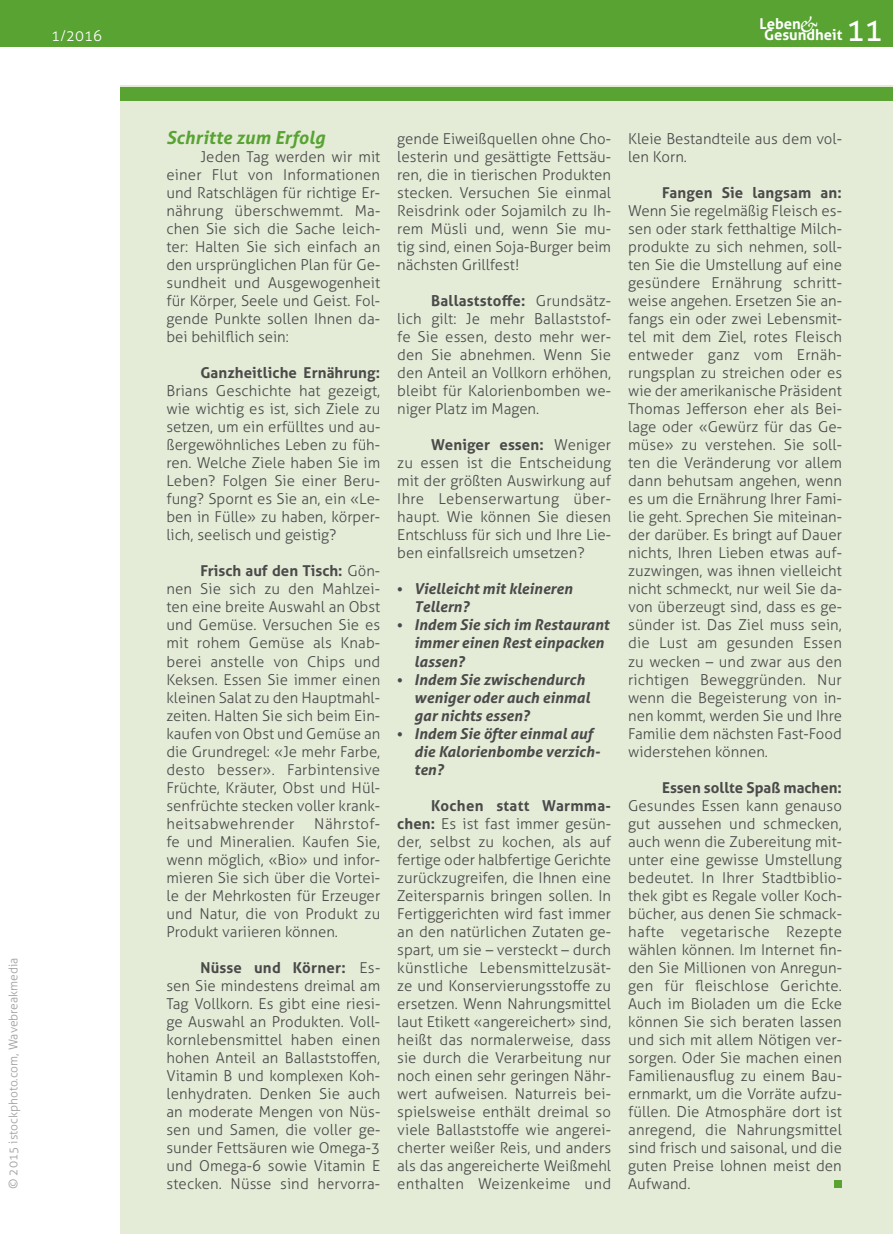
<style>
.page{position:relative;width:893px;height:1234px;background:#fff}
.page>*{position:absolute;margin:0;border:0;box-sizing:border-box;transform-origin:0 0}
.t1{font:31.5px "Aller";color:#fff}
.t2{font:italic 700 18px "Aller";letter-spacing:.005em;color:#58a332}
.t3{font:300 15px/18px "Aller";color:#4a4a49;text-align:justify}
.t4{font:italic 700 15px/18px "Aller";color:#4a4a49}
.t5{font:700 15px "Aller";letter-spacing:.005em;color:#4a4a49}
.t6{font:300 15px "Aller";color:#fff}
.t7{font:700 14.85px "Aller";color:#fff}
.t8{font:300 12px "Aller";color:#9d9d9c}
.s1{font-weight:700}
.s2{font-family:"Cachet Std";font-weight:400;font-style:normal}
</style>
<div class="page">
<div style="left:0;top:0;width:893px;height:47px;background:#58a332"></div>
<div style="left:120px;top:85px;width:773px;height:1148px;background:#e4ecd8"></div>
<div style="left:120px;top:87px;width:773px;height:14px;background:#58a332"></div>
<div style="left:834px;top:1179px;width:8px;height:8px;background:#58a332"></div>
<h1 class="t1" style="left:799px;top:10px;width:85px"><sup>&amp;</sup> 11</h1>
<p class="t7" style="left:759px;top:14px;width:43px">Leben</p>
<p class="t6" style="left:51px;top:27px;width:53px">1/2016</p>
<p class="t7" style="left:764px;top:26px;width:80px">Gesundheit</p>
<p class="t8" style="left:6px;top:1188px;width:232px;rotate:-90deg">© 2015 istockphoto.com, Wavebreakmedia</p>
<p class="t2" style="left:166px;top:126px;width:160px">Schritte zum Erfolg</p>
<p class="t3" style="left:166px;top:148px;width:215px;text-indent:34px">Jeden Tag werden wir mit einer Flut von Informationen und Ratschlägen für richtige Er&shy;nährung überschwemmt. Ma&shy;chen Sie sich die Sache leich&shy;ter: Halten Sie sich einfach an den ursprünglichen Plan für Ge&shy;sundheit und Ausgewogenheit für Körper, Seele und Geist. Fol&shy;gende Punkte sollen Ihnen da&shy;bei behilflich sein:</p>
<p class="t5" style="left:200px;top:363px;width:181px">Ganzheitliche Ernährung:</p>
<p class="t3" style="left:166px;top:382px;width:215px">Brians Geschichte hat gezeigt, wie wichtig es ist, sich Ziele zu setzen, um ein erfülltes und au&shy;ßergewöhnliches Leben zu füh&shy;ren. Welche Ziele haben Sie im Leben? Folgen Sie einer Beru&shy;fung? Spornt es Sie an, ein «Le&shy;ben in Fülle» zu haben, körper&shy;lich, seelisch und geistig?</p>
<p class="t3" style="left:166px;top:562px;width:215px;text-indent:34px"><span class="s1">Frisch auf den Tisch:</span> Gön&shy;nen Sie sich zu den Mahlzei&shy;ten eine breite Auswahl an Obst und Gemüse. Versuchen Sie es mit rohem Gemüse als Knab&shy;berei anstelle von Chips und Keksen. Essen Sie immer einen kleinen Salat zu den Hauptmahl&shy;zeiten. Halten Sie sich beim Ein&shy;kaufen von Obst und Gemüse an die Grundregel: «Je mehr Farbe, desto besser». Farbintensive Früchte, Kräuter, Obst und Hül&shy;senfrüchte stecken voller krank&shy;heitsabwehrender</p>
<p class="t3" style="left:166px;top:814px;width:215px;text-indent:148px">Nährstof&shy;fe und Mineralien. Kaufen Sie, wenn möglich, «Bio» und infor&shy;mieren Sie sich über die Vortei&shy;le der Mehrkosten für Erzeuger und Natur, die von Produkt zu Produkt variieren können.</p>
<p class="t3" style="left:166px;top:958px;width:215px;text-indent:34px"><span class="s1">Nüsse und Körner:</span> Es&shy;sen Sie mindestens dreimal am Tag Vollkorn. Es gibt eine riesi&shy;ge Auswahl an Produkten. Voll&shy;kornlebensmittel haben einen hohen Anteil an Ballaststoffen, Vitamin B und komplexen Koh&shy;lenhydraten. Denken Sie auch an moderate Mengen von Nüs&shy;sen und Samen, die voller ge&shy;sunder Fettsäuren wie Omega-3 und Omega-6 sowie Vitamin E stecken. Nüsse sind hervorra-</p>
<p class="t3" style="left:397px;top:130px;width:215px">gende Eiweißquellen ohne Cho&shy;lesterin und gesättigte Fettsäu&shy;ren, die in tierischen Produkten stecken. Versuchen Sie einmal Reisdrink oder Sojamilch zu Ih&shy;rem Müsli und, wenn Sie mu&shy;tig sind, einen Soja-Burger beim nächsten Grillfest!</p>
<p class="t3" style="left:397px;top:292px;width:215px;text-indent:34px"><span class="s1">Ballaststoffe:</span> Grundsätz&shy;lich gilt: Je mehr Ballaststof&shy;fe Sie essen, desto mehr wer&shy;den Sie abnehmen. Wenn Sie den Anteil an Vollkorn erhöhen, bleibt für Kalorienbomben we&shy;niger Platz im Magen.</p>
<p class="t3" style="left:397px;top:436px;width:215px;text-indent:34px"><span class="s1">Weniger essen:</span> Weniger zu essen ist die Entscheidung mit der größten Auswirkung auf Ihre Lebenserwartung über&shy;haupt. Wie können Sie diesen Entschluss für sich und Ihre Lie&shy;ben einfallsreich umsetzen?</p>
<p class="t4" style="left:414px;top:580px;width:160px;text-indent:-17px"><span class="s2">•</span> Vielleicht mit kleineren<br>Tellern?</p>
<p class="t4" style="left:414px;top:616px;width:196px;text-indent:-17px"><span class="s2">•</span> Indem Sie sich im Restaurant immer einen Rest einpacken lassen?</p>
<p class="t4" style="left:414px;top:670px;width:177px;text-indent:-17px"><span class="s2">•</span> Indem Sie zwischendurch weniger oder auch einmal gar nichts essen?</p>
<p class="t4" style="left:414px;top:724px;width:187px;text-indent:-17px"><span class="s2">•</span> Indem Sie öfter einmal auf die Kalorienbombe verzich&shy;ten?</p>
<p class="t3" style="left:397px;top:796px;width:215px;text-indent:34px"><span class="s1">Kochen statt Warmma&shy;chen:</span> Es ist fast immer gesün&shy;der, selbst zu kochen, als auf fertige oder halbfertige Gerichte zurückzugreifen, die Ihnen eine Zeitersparnis bringen sollen. In Fertiggerichten wird fast immer an den natürlichen Zutaten ge&shy;spart, um sie – versteckt – durch künstliche Lebensmittelzusät&shy;ze und Konservierungsstoffe zu ersetzen. Wenn Nahrungsmittel laut Etikett «angereichert» sind, heißt das normalerweise, dass sie durch die Verarbeitung nur noch einen sehr geringen Nähr&shy;wert aufweisen. Naturreis bei&shy;spielsweise enthält dreimal so viele Ballaststoffe wie angerei&shy;cherter weißer Reis, und anders als das angereicherte Weißmehl enthalten Weizenkeime und</p>
<p class="t3" style="left:628px;top:130px;width:215px">Kleie Bestandteile aus dem vol&shy;len Korn.</p>
<p class="t5" style="left:662px;top:183px;width:181px">Fangen Sie langsam an:</p>
<p class="t3" style="left:628px;top:202px;width:215px">Wenn Sie regelmäßig Fleisch es&shy;sen oder stark fetthaltige Milch&shy;produkte zu sich nehmen, soll&shy;ten Sie die Umstellung auf eine gesündere Ernährung schritt&shy;weise angehen. Ersetzen Sie an&shy;fangs ein oder zwei Lebensmit&shy;tel mit dem Ziel, rotes Fleisch entweder ganz vom Ernäh&shy;rungsplan zu streichen oder es wie der amerikanische Präsident Thomas Jefferson eher als Bei&shy;lage oder «Gewürz für das Ge&shy;müse» zu verstehen. Sie soll&shy;ten die Veränderung vor allem dann behutsam angehen, wenn es um die Ernährung Ihrer Fami&shy;lie geht. Sprechen Sie miteinan&shy;der darüber. Es bringt auf Dauer nichts, Ihren Lieben etwas auf&shy;zuzwingen, was ihnen vielleicht nicht schmeckt, nur weil Sie da&shy;von überzeugt sind, dass es ge&shy;sünder ist. Das Ziel muss sein, die Lust am gesunden Essen zu wecken – und zwar aus den richtigen Beweggründen. Nur wenn die Begeisterung von in&shy;nen kommt, werden Sie und Ihre Familie dem nächsten Fast-Food widerstehen können.</p>
<p class="t5" style="left:662px;top:777px;width:181px">Essen sollte Spaß machen:</p>
<p class="t3" style="left:628px;top:796px;width:215px">Gesundes Essen kann genauso gut aussehen und schmecken, auch wenn die Zubereitung mit&shy;unter eine gewisse Umstellung bedeutet. In Ihrer Stadtbiblio&shy;thek gibt es Regale voller Koch&shy;bücher, aus denen Sie schmack&shy;hafte vegetarische Rezepte wählen können. Im Internet fin&shy;den Sie Millionen von Anregun&shy;gen für fleischlose Gerichte.<br>Auch im Bioladen um die Ecke können Sie sich beraten lassen und sich mit allem Nötigen ver&shy;sorgen. Oder Sie machen einen Familienausflug zu einem Bau&shy;ernmarkt, um die Vorräte aufzu&shy;füllen. Die Atmosphäre dort ist anregend, die Nahrungsmittel sind frisch und saisonal, und die guten Preise lohnen meist den</p>
<p class="t3" style="left:628px;top:1174px;width:64px">Aufwand.</p>
</div>
